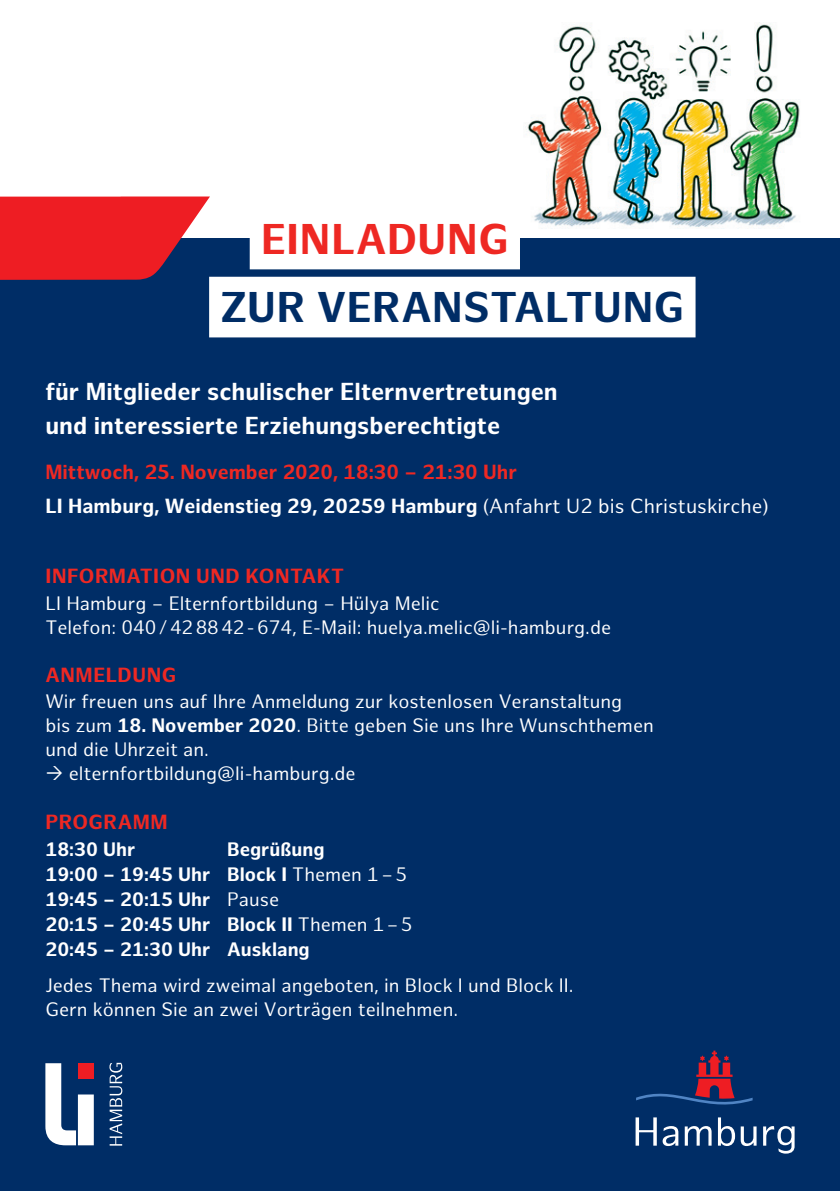
<style>
.page{position:relative;width:840px;height:1191px;background:#fff}
.page>*{position:absolute;margin:0;border:0;box-sizing:border-box;transform-origin:0 0}
.t1{font:700 42px "Hamburg Sans";letter-spacing:.01em;color:#002d66}
.t2{font:700 42px "Hamburg Sans";letter-spacing:.015em;color:#ee2823}
.t3{font:700 24px/34px "Hamburg Sans";color:#fff}
.t4{font:700 20px/34px "Hamburg Sans";color:#ee2823}
.t5{font:700 20px "Hamburg Sans";letter-spacing:.025em;color:#ee2823}
.t6{font:700 20px "Hamburg Sans";letter-spacing:.02em;color:#ee2823}
.t7{font:19px/24px "Hamburg Sans";color:#fff}
.t8{font:700 19px/25px "Hamburg Sans";color:#fff}
.s1{color:#fff}
.s2{font-weight:400;color:#fff}
.s3{font-weight:700}
.s4{font-weight:400}
</style>
<div class="page">
<img style="left:525px;top:24px;width:275px;height:205px">
<div style="left:0;top:238px;width:839px;height:953px;background:#002d66"></div>
<div style="left:249px;top:209px;width:270px;height:60px;background:#fff"></div>
<div style="left:209px;top:277px;width:486px;height:60px;background:#fff"></div>
<svg style="left:0;top:196px;width:210px;height:84px"></svg>
<svg style="left:45px;top:1063px;width:31px;height:82px"></svg>
<div style="left:78px;top:1094px;width:16px;height:51px;background:#fff"></div>
<div style="left:78px;top:1063px;width:16px;height:16px;background:#ee1d23"></div>
<svg style="left:109px;top:1062px;width:13px;height:83px"></svg>
<svg style="left:636px;top:1050px;width:116px;height:55px"></svg>
<svg style="left:635px;top:1117px;width:21px;height:28px"></svg>
<svg style="left:662px;top:1126px;width:16px;height:20px"></svg>
<svg style="left:684px;top:1126px;width:27px;height:19px"></svg>
<svg style="left:717px;top:1117px;width:17px;height:29px"></svg>
<svg style="left:740px;top:1126px;width:16px;height:20px"></svg>
<svg style="left:763px;top:1126px;width:31px;height:27px"></svg>
<h1 class="t2" style="left:261px;top:215px;width:249px">Einladung</h1>
<h1 class="t1" style="left:220px;top:283px;width:465px">zur Veranstaltung</h1>
<p class="t3" style="left:45px;top:375px;width:513px">für Mitglieder schulischer Elternvertretungen und interessierte Erziehungsberechtigte</p>
<p class="t4" style="left:45px;top:456px;width:724px">Mittwoch, 25. November 2020, 18:30 – 21:30 Uhr<br><span class="s1">LI Hamburg, Weidenstieg 29, 20259 Hamburg</span> <span class="s2">(Anfahrt U2 bis Christuskirche)</span></p>
<p class="t5" style="left:45px;top:564px;width:300px">Information und Kontakt</p>
<p class="t7" style="left:45px;top:591px;width:567px">LI Hamburg – Elternfortbildung – Hülya Melic<br>Telefon: 040/428842-674, E-Mail: huelya.melic@li-hamburg.de</p>
<p class="t4" style="left:45px;top:658px;width:132px">Anmeldung</p>
<p class="t7" style="left:45px;top:690px;width:578px">Wir freuen uns auf Ihre Anmeldung zur kostenlosen Veranstaltung</p>
<p class="t7" style="left:45px;top:714px;width:609px">bis zum <span class="s3">18. November 2020</span>. Bitte geben Sie uns Ihre Wunschthemen</p>
<p class="t7" style="left:45px;top:738px;width:165px">und die Uhrzeit an.</p>
<p class="t7" style="left:69px;top:762px;width:288px">elternfortbildung@li-hamburg.de</p>
<p class="t6" style="left:45px;top:810px;width:105px">Programm</p>
<p class="t8" style="left:45px;top:838px;width:91px">18:30 Uhr</p>
<p class="t8" style="left:45px;top:838px;width:368px;text-indent:181px">Begrüßung<br>19:00 – 19:45 Uhr Block I <span class="s4">Themen 1–5<br></span>19:45 – 20:15 Uhr <span class="s4">Pause<br></span>20:15 – 20:45 Uhr Block II <span class="s4">Themen 1–5<br></span>20:45 – 21:30 Uhr Ausklang</p>
<p class="t7" style="left:45px;top:973px;width:529px">Jedes Thema wird zweimal angeboten, in Block I und Block II.<br>Gern können Sie an zwei Vorträgen teilnehmen.</p>
</div>
